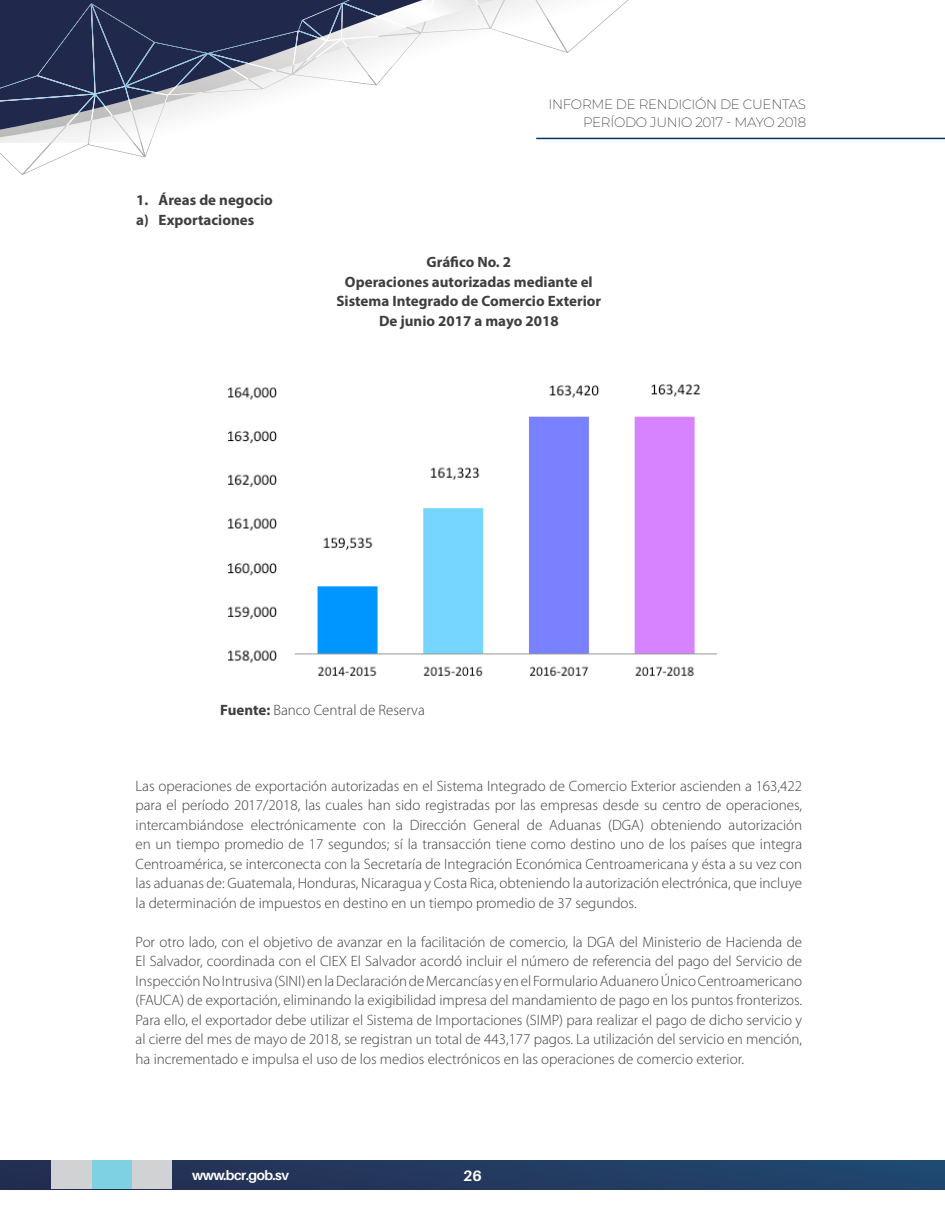
<style>
.page{position:relative;width:945px;height:1215px;background:#fff}
.page>*{position:absolute;margin:0;border:0;box-sizing:border-box;transform-origin:0 0}
.t1{font:300 15px/19.5px "Myriad Pro";color:#3e3e3f;text-align:justify}
.normal_bold{font:700 15px "Myriad Pro";color:#3e3e3f}
.normal_BOLD_con_tab{font:700 15px "Myriad Pro";color:#3e3e3f}
.t2{font:700 15px "Aileron";color:#fff}
.t3{font:200 13.5px/18px "Montserrat";letter-spacing:-.02em;color:#231f20;text-align:right}
.t4{font:700 13.5px "Aileron";letter-spacing:-.04em;color:#fff}
.s1{font-weight:700}
</style>
<div class="page">
<svg style="left:0;top:1160px;width:945px;height:29px;background:#223b61"></svg>
<div style="left:131px;top:1160px;width:41px;height:29px;background:#d1d2d4"></div>
<div style="left:92px;top:1160px;width:40px;height:29px;background:#7dd1e3"></div>
<div style="left:51px;top:1160px;width:41px;height:29px;background:#d1d2d4"></div>
<svg style="left:0;top:0;width:433px;height:118px"></svg>
<img style="left:105px;top:94px;width:24px;height:7px">
<img style="left:95px;top:86px;width:30px;height:8px">
<img style="left:95px;top:3px;width:60px;height:83px">
<img style="left:37px;top:3px;width:58px;height:73px">
<img style="left:330px;top:37px;width:11px;height:2px">
<img style="left:152px;top:111px;width:13px;height:27px">
<img style="left:129px;top:95px;width:39px;height:16px">
<img style="left:125px;top:92px;width:30px;height:8px">
<img style="left:0;top:76px;width:95px;height:25px">
<img style="left:155px;top:92px;width:13px;height:3px">
<img style="left:125px;top:86px;width:43px;height:6px">
<img style="left:125px;top:42px;width:83px;height:44px">
<img style="left:298px;top:20px;width:4px;height:11px">
<svg style="left:319px;top:37px;width:11px;height:2px"></svg>
<img style="left:302px;top:3px;width:40px;height:34px">
<img style="left:368px;top:36px;width:53px;height:39px">
<img style="left:347px;top:39px;width:31px;height:8px">
<img style="left:426px;top:21px;width:58px;height:12px">
<img style="left:406px;top:33px;width:15px;height:3px">
<img style="left:341px;top:16px;width:65px;height:23px">
<img style="left:342px;top:3px;width:35px;height:26px">
<img style="left:406px;top:27px;width:20px;height:6px">
<img style="left:377px;top:16px;width:58px;height:11px">
<img style="left:343px;top:0;width:99px;height:16px">
<svg style="left:348px;top:67px;width:45px;height:18px"></svg>
<img style="left:292px;top:47px;width:76px;height:35px">
<img style="left:341px;top:39px;width:6px;height:18px">
<img style="left:307px;top:65px;width:9px;height:10px">
<img style="left:327px;top:39px;width:14px;height:21px">
<img style="left:293px;top:65px;width:14px;height:10px">
<img style="left:296px;top:38px;width:31px;height:27px">
<img style="left:298px;top:31px;width:21px;height:15px">
<img style="left:276px;top:63px;width:20px;height:8px">
<img style="left:208px;top:31px;width:90px;height:32px">
<img style="left:248px;top:89px;width:15px;height:4px">
<img style="left:168px;top:69px;width:80px;height:26px">
<img style="left:176px;top:53px;width:56px;height:33px">
<img style="left:248px;top:71px;width:44px;height:18px">
<img style="left:232px;top:63px;width:44px;height:16px">
<img style="left:208px;top:53px;width:40px;height:16px">
<svg style="left:501px;top:0;width:127px;height:53px"></svg>
<img style="left:492px;top:0;width:55px;height:32px">
<img style="left:478px;top:5px;width:28px;height:24px">
<img style="left:468px;top:0;width:48px;height:5px">
<img style="left:78px;top:94px;width:15px;height:7px">
<svg style="left:0;top:101px;width:152px;height:74px"></svg>
<img style="left:88px;top:116px;width:46px;height:27px">
<img style="left:92px;top:106px;width:20px;height:14px">
<img style="left:93px;top:94px;width:12px;height:15px">
<hr style="left:537px;top:138px;width:408px;height:1px;background:#073567">
<img style="left:228px;top:384px;width:489px;height:293px">
<p class="normal_BOLD_con_tab" style="left:136px;top:190px;width:138px">1. Áreas de negocio</p>
<p class="normal_BOLD_con_tab" style="left:136px;top:210px;width:120px">a) Exportaciones</p>
<p class="t3" style="left:549px;top:94px;width:259px">INFORME DE RENDICIÓN DE CUENTAS<br>PERÍODO JUNIO 2017 - MAYO 2018</p>
<p class="normal_bold" style="left:427px;top:252px;width:86px">Gráfico No. 2</p>
<p class="normal_bold" style="left:345px;top:272px;width:249px">Operaciones autorizadas mediante el</p>
<p class="normal_bold" style="left:336px;top:291px;width:266px">Sistema Integrado de Comercio Exterior</p>
<p class="normal_bold" style="left:379px;top:311px;width:181px">De junio 2017 a mayo 2018</p>
<p class="t1" style="left:220px;top:700px;width:206px"><span class="s1">Fuente:</span> Banco Central de Reserva</p>
<p class="t1" style="left:136px;top:776px;width:668px">Las operaciones de exportación autorizadas en el Sistema Integrado de Comercio Exterior ascienden a 163,422 para el período 2017/2018, las cuales han sido registradas por las empresas desde su centro de operaciones, intercambiándose electrónicamente con la Dirección General de Aduanas (DGA) obteniendo autorización en un tiempo promedio de 17 segundos; sí la transacción tiene como destino uno de los países que integra Centroamérica, se interconecta con la Secretaría de Integración Económica Centroamericana y ésta a su vez con las aduanas de: Guatemala, Honduras, Nicaragua y Costa Rica, obteniendo la autorización electrónica, que incluye la determinación de impuestos en destino en un tiempo promedio de 37 segundos.</p>
<p class="t1" style="left:136px;top:932px;width:668px">Por otro lado, con el objetivo de avanzar en la facilitación de comercio, la DGA del Ministerio de Hacienda de El Salvador, coordinada con el CIEX El Salvador acordó incluir el número de referencia del pago del Servicio de Inspección No Intrusiva (SINI) en la Declaración de Mercancías y en el Formulario Aduanero Único Centroamericano (FAUCA) de exportación, eliminando la exigibilidad impresa del mandamiento de pago en los puntos fronterizos.<br>Para ello, el exportador debe utilizar el Sistema de Importaciones (SIMP) para realizar el pago de dicho servicio y al cierre del mes de mayo de 2018, se registran un total de 443,177 pagos. La utilización del servicio en mención, ha incrementado e impulsa el uso de los medios electrónicos en las operaciones de comercio exterior.</p>
<p class="t4" style="left:192px;top:1168px;width:99px">www.bcr.gob.sv</p>
<p class="t2" style="left:463px;top:1168px;width:20px">26</p>
</div>
